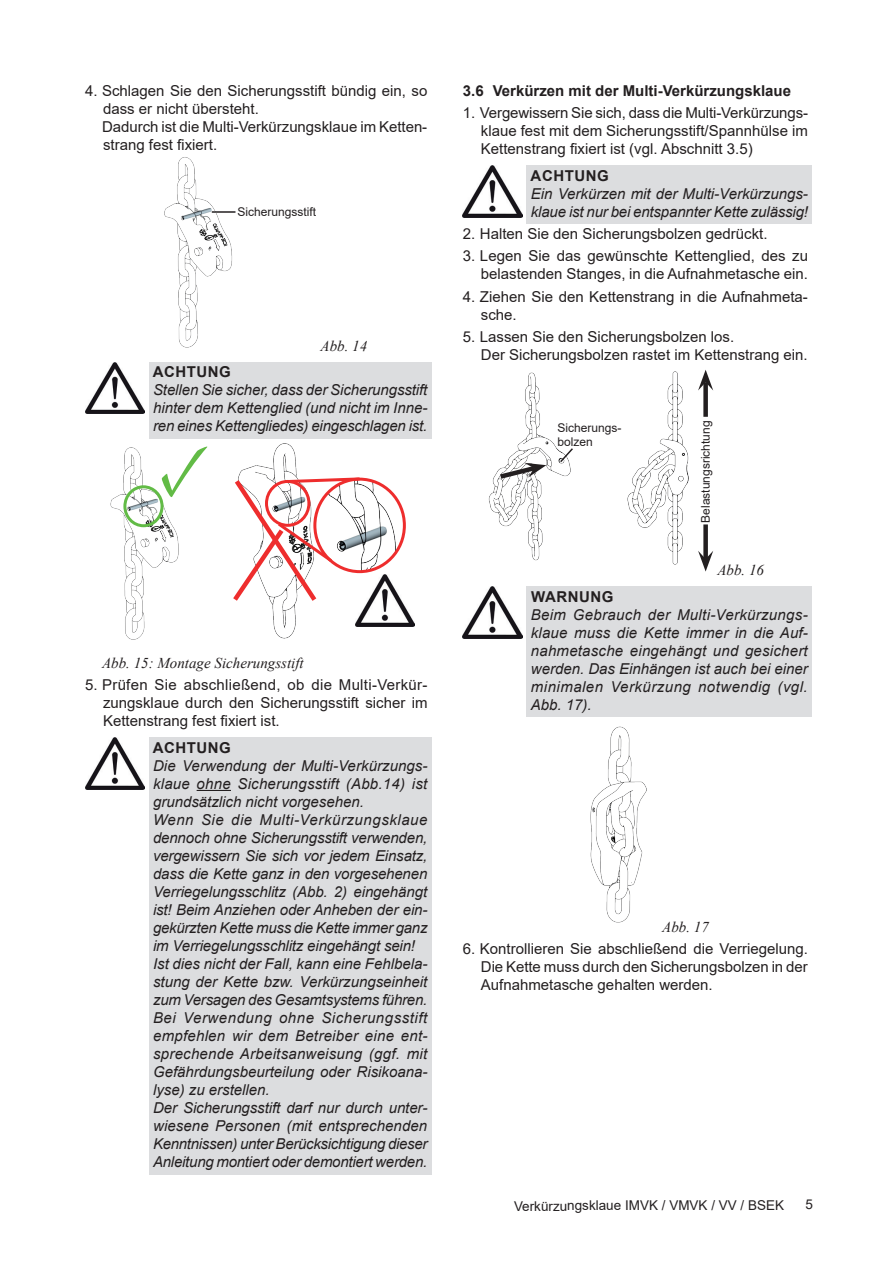
<style>
.page{position:relative;width:893px;height:1263px;background:#fff}
.page>*{position:absolute;margin:0;border:0;box-sizing:border-box;transform-origin:0 0}
.t1{font:75px "Minion Pro";color:#62bb46}
.t2{font:italic 15px/18px "Arial";color:#231f20;text-align:justify}
.t3{font:15px/18px "Arial";color:#231f20}
.t4{font:italic 15px "Times New Roman";color:#231f20}
.t5{font:700 15px "Arial";color:#231f20}
.t6{font:700 15px "Arial";letter-spacing:.035em;color:#231f20}
.t7{font:13.5px "Arial";letter-spacing:-.005em;color:#231f20}
.t8{font:12px/14.4px "Arial";color:#231f20}
</style>
<div class="page">
<div style="left:149px;top:362px;width:283px;height:22px;background:#dcdddf"></div>
<div style="left:149px;top:380px;width:283px;height:58px;background:#dcdddf"></div>
<div style="left:149px;top:738px;width:283px;height:22px;background:#dcdddf"></div>
<div style="left:149px;top:756px;width:283px;height:58px;background:#dcdddf"></div>
<hr style="left:197px;top:790px;width:34px;height:1px;background:#231f20">
<div style="left:149px;top:810px;width:283px;height:148px;background:#dcdddf"></div>
<div style="left:149px;top:954px;width:283px;height:58px;background:#dcdddf"></div>
<div style="left:149px;top:1008px;width:283px;height:94px;background:#dcdddf"></div>
<div style="left:149px;top:1098px;width:283px;height:76px;background:#dcdddf"></div>
<img style="left:164px;top:157px;width:72px;height:191px">
<img style="left:85px;top:362px;width:59px;height:52px">
<img style="left:110px;top:447px;width:69px;height:193px">
<img style="left:231px;top:438px;width:98px;height:201px">
<div style="left:123px;top:485px;width:41px;height:42px;border:3px solid #62bb46;border-radius:50%"></div>
<img style="left:363px;top:479px;width:41px;height:93px">
<svg style="left:231px;top:475px;width:132px;height:131px"></svg>
<img style="left:85px;top:738px;width:59px;height:51px">
<div style="left:527px;top:166px;width:285px;height:22px;background:#dcdddf"></div>
<div style="left:527px;top:184px;width:285px;height:40px;background:#dcdddf"></div>
<div style="left:527px;top:586px;width:285px;height:23px;background:#dcdddf"></div>
<div style="left:527px;top:604px;width:285px;height:113px;background:#dcdddf"></div>
<img style="left:463px;top:166px;width:59px;height:51px">
<img style="left:488px;top:372px;width:83px;height:189px">
<img style="left:627px;top:371px;width:62px;height:194px">
<svg style="left:559px;top:447px;width:14px;height:17px"></svg>
<svg style="left:495px;top:463px;width:51px;height:19px"></svg>
<div style="left:703px;top:524px;width:5px;height:35px;background:#231f20"></div>
<svg style="left:698px;top:551px;width:15px;height:20px"></svg>
<div style="left:703px;top:382px;width:5px;height:35px;background:#231f20"></div>
<svg style="left:698px;top:370px;width:15px;height:20px"></svg>
<img style="left:463px;top:586px;width:59px;height:52px">
<img style="left:590px;top:726px;width:57px;height:197px">
<img style="left:355px;top:575px;width:59px;height:51px">
<p class="t3" style="left:102px;top:82px;width:327px;text-indent:-17px">4. Schlagen Sie den Sicherungsstift bündig ein, so dass er nicht übersteht.<br>Dadurch ist die Multi-Verkürzungsklaue im Ketten&shy;strang fest fixiert.</p>
<p class="t8" style="left:238px;top:204px;width:80px">Sicherungsstift</p>
<p class="t4" style="left:320px;top:335px;width:48px">Abb. 14</p>
<p class="t6" style="left:153px;top:361px;width:80px">ACHTUNG</p>
<p class="t2" style="left:153px;top:381px;width:276px">Stellen Sie sicher, dass der Sicherungsstift hinter dem Kettenglied (und nicht im Inne&shy;ren eines Kettengliedes) eingeschlagen ist.</p>
<h1 class="t1" style="left:159px;top:419px;width:53px">✓</h1>
<p class="t4" style="left:102px;top:653px;width:203px">Abb. 15: Montage Sicherungsstift</p>
<p class="t3" style="left:103px;top:676px;width:326px;text-align:justify;text-indent:-18px">5. Prüfen Sie abschließend, ob die Multi-Verkür&shy;zungsklaue durch den Sicherungsstift sicher im Kettenstrang fest fixiert ist.</p>
<p class="t6" style="left:153px;top:737px;width:80px">ACHTUNG</p>
<p class="t2" style="left:153px;top:757px;width:276px;text-align:left">Die Verwendung der Multi-Verkürzungs&shy;klaue ohne Sicherungsstift (Abb.14) ist grundsätzlich nicht vorgesehen.<br>Wenn Sie die Multi-Verkürzungsklaue dennoch ohne Sicherungsstift verwenden, vergewissern Sie sich vor jedem Einsatz, dass die Kette ganz in den vorgesehenen Verriegelungsschlitz (Abb. 2) eingehängt ist! Beim Anziehen oder Anheben der ein&shy;gekürzten Kette muss die Kette immer ganz im Verriegelungsschlitz eingehängt sein!<br>Ist dies nicht der Fall, kann eine Fehlbela&shy;stung der Kette bzw. Verkürzungseinheit zum Versagen des Gesamtsystems führen.<br>Bei Verwendung ohne Sicherungsstift empfehlen wir dem Betreiber eine ent&shy;sprechende Arbeitsanweisung (ggf. mit Gefährdungsbeurteilung oder Risikoana&shy;lyse) zu erstellen.<br>Der Sicherungsstift darf nur durch unter&shy;wiesene Personen (mit entsprechenden Kenntnissen) unter Berücksichtigung dieser Anleitung montiert oder demontiert werden.</p>
<p class="t5" style="left:463px;top:80px;width:330px">3.6 Verkürzen mit der Multi-Verkürzungsklaue</p>
<p class="t3" style="left:481px;top:104px;width:329px;text-align:justify;text-indent:-18px">1. Vergewissern Sie sich, dass die Multi-Verkürzungs&shy;klaue fest mit dem Sicherungsstift/Spannhülse im Kettenstrang fixiert ist (vgl. Abschnitt 3.5)</p>
<p class="t6" style="left:531px;top:165px;width:80px">ACHTUNG</p>
<p class="t2" style="left:531px;top:185px;width:279px">Ein Verkürzen mit der Multi-Verkürzungs&shy;klaue ist nur bei entspannter Kette zulässig!</p>
<p class="t3" style="left:463px;top:225px;width:306px">2. Halten Sie den Sicherungsbolzen gedrückt.</p>
<p class="t3" style="left:463px;top:247px;width:347px;text-align:right">3. Legen Sie das gewünschte Kettenglied, des zu belastenden Stanges, in die Aufnahmetasche ein.</p>
<p class="t3" style="left:481px;top:287px;width:328px;text-indent:-18px">4. Ziehen Sie den Kettenstrang in die Aufnahmeta&shy;sche.</p>
<p class="t3" style="left:481px;top:327px;width:328px;text-indent:-18px">5. Lassen Sie den Sicherungsbolzen los.<br>Der Sicherungsbolzen rastet im Kettenstrang ein.</p>
<p class="t8" style="left:558px;top:420px;width:66px">Sicherungs&shy;bolzen</p>
<p class="t8" style="left:698px;top:523px;width:104px;rotate:-90deg">Belastungsrichtung</p>
<p class="t4" style="left:717px;top:560px;width:48px">Abb. 16</p>
<p class="t6" style="left:531px;top:586px;width:84px">WARNUNG</p>
<p class="t2" style="left:531px;top:605px;width:278px">Beim Gebrauch der Multi-Verkürzungs&shy;klaue muss die Kette immer in die Auf&shy;nahmetasche eingehängt und gesichert werden. Das Einhängen ist auch bei einer minimalen Verkürzung notwendig (vgl.<br>Abb. 17).</p>
<p class="t4" style="left:662px;top:916px;width:48px">Abb. 17</p>
<p class="t3" style="left:481px;top:940px;width:328px;text-align:justify;text-indent:-18px">6. Kontrollieren Sie abschließend die Verriegelung.<br>Die Kette muss durch den Sicherungsbolzen in der Aufnahmetasche gehalten werden.</p>
<p class="t7" style="left:514px;top:1196px;width:272px">Verkürzungsklaue IMVK / VMVK / VV / BSEK</p>
<p class="t7" style="left:805px;top:1195px;width:9px">5</p>
</div>
